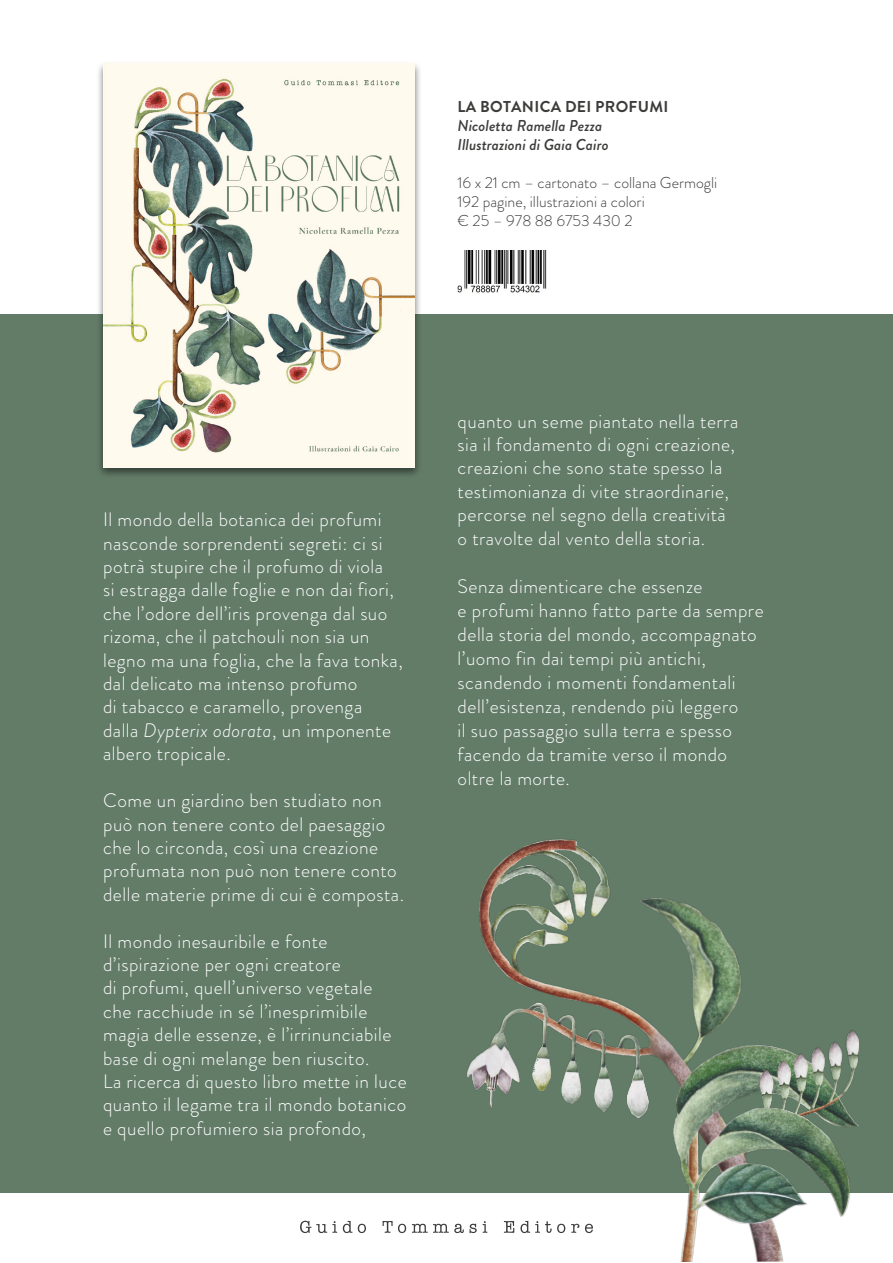
<style>
.page{position:relative;width:893px;height:1263px;background:#fff}
.page>*{position:absolute;margin:0;border:0;box-sizing:border-box;transform-origin:0 0}
.t1{font:300 19.5px/23.4px "Brandon Grotesque";letter-spacing:.025em;color:#fff}
.t2{font:300 15.75px/18.9px "Brandon Grotesque";color:#3c3c3b}
.t3{font:italic 500 15.75px/18.9px "Brandon Grotesque";color:#3c3c3b}
.t4{font:700 15.75px "Brandon Grotesque";letter-spacing:.02em;color:#3c3c3b}
.s1{font-style:italic}
</style>
<div class="page">
<div style="left:0;top:314px;width:893px;height:879px;background:#637c68"></div>
<svg style="left:300px;top:1221px;width:155px;height:12px"></svg>
<img style="left:457px;top:251px;width:90px;height:42px">
<div style="left:96px;top:61px;width:326px;height:418px;background:#000;opacity:.5"></div>
<img style="left:103px;top:64px;width:312px;height:404px">
<img style="left:455px;top:839px;width:404px;height:423px">
<p class="t4" style="left:458px;top:96px;width:212px">LA BOTANICA DEI PROFUMI</p>
<p class="t3" style="left:457px;top:116px;width:153px">Nicoletta Ramella Pezza<br>Illustrazioni di Gaia Cairo</p>
<p class="t2" style="left:457px;top:173px;width:261px">16 x 21 cm – cartonato – collana Germogli<br>192 pagine, illustrazioni a colori<br>€ 25 – 978 88 6753 430 2</p>
<p class="t1" style="left:103px;top:508px;width:301px">Il mondo della botanica dei profumi nasconde sorprendenti segreti: ci si potrà stupire che il profumo di viola<br>si estragga dalle foglie e non dai fiori, che l’odore dell’iris provenga dal suo rizoma, che il patchouli non sia un legno ma una foglia, che la fava tonka, dal delicato ma intenso profumo<br>di tabacco e caramello, provenga<br>dalla <span class="s1">Dypterix odorata</span>, un imponente albero tropicale.</p>
<p class="t1" style="left:103px;top:789px;width:302px">Come un giardino ben studiato non può non tenere conto del paesaggio che lo circonda, così una creazione profumata non può non tenere conto delle materie prime di cui è composta.</p>
<p class="t1" style="left:103px;top:929px;width:305px">Il mondo inesauribile e fonte d’ispirazione per ogni creatore<br>di profumi, quell’universo vegetale<br>che racchiude in sé l’inesprimibile magia delle essenze, è l’irrinunciabile base di ogni melange ben riuscito.<br>La ricerca di questo libro mette in luce quanto il legame tra il mondo botanico e quello profumiero sia profondo,</p>
<p class="t1" style="left:458px;top:409px;width:282px">quanto un seme piantato nella terra sia il fondamento di ogni creazione, creazioni che sono state spesso la testimonianza di vite straordinarie, percorse nel segno della creatività o travolte dal vento della storia.</p>
<p class="t1" style="left:458px;top:574px;width:308px;line-height:24px">Senza dimenticare che essenze<br>e profumi hanno fatto parte da sempre della storia del mondo, accompagnato l’uomo fin dai tempi più antichi, scandendo i momenti fondamentali dell’esistenza, rendendo più leggero<br>il suo passaggio sulla terra e spesso facendo da tramite verso il mondo oltre la morte.</p>
</div>
